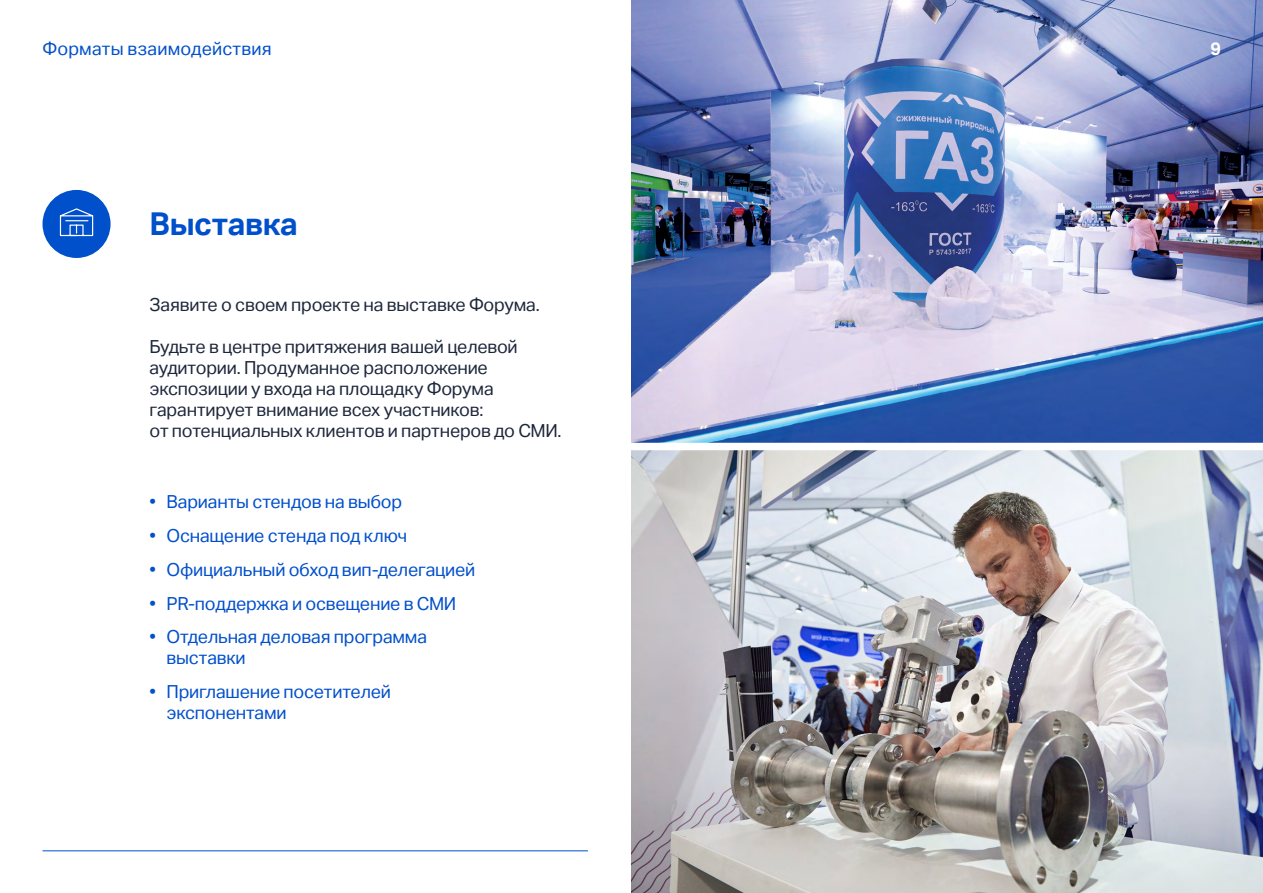
<style>
.page{position:relative;width:1263px;height:893px;background:#fff}
.page>*{position:absolute;margin:0;border:0;box-sizing:border-box;transform-origin:0 0}
.t1{font:700 31.5px "Aktiv Grotesk";letter-spacing:-.01em;color:#004fcb}
.t2{font:18px/21px "Aktiv Grotesk";letter-spacing:-.01em;color:#1d273b}
.t3{font:18px/21px "Aktiv Grotesk";letter-spacing:-.01em;color:#004fcb}
.t4{font:18px "Aktiv Grotesk";letter-spacing:.01em;color:#004fcb}
.t5{font:700 18px "Aktiv Grotesk";color:#fff}
</style>
<div class="page">
<img style="left:631px;top:0;width:632px;height:443px">
<img style="left:631px;top:450px;width:632px;height:443px">
<hr style="left:43px;top:850px;width:545px;height:1px;background:#004fcb">
<div style="left:43px;top:190px;width:68px;height:68px;background:#004fcb;border-radius:50%"></div>
<svg style="left:59px;top:209px;width:35px;height:28px"></svg>
<p class="t4" style="left:43px;top:39px;width:231px">Форматы взаимодействия</p>
<h1 class="t1" style="left:150px;top:206px;width:150px">Выставка</h1>
<p class="t2" style="left:150px;top:294px;width:392px">Заявите о своем проекте на выставке Форума.</p>
<p class="t2" style="left:150px;top:336px;width:413px">Будьте в центре притяжения вашей целевой аудитории. Продуманное расположение экспозиции у входа на площадку Форума гарантирует внимание всех участников:<br>от потенциальных клиентов и партнеров до СМИ.</p>
<p class="t3" style="left:150px;top:491px;width:254px">• Варианты стендов на выбор</p>
<p class="t3" style="left:150px;top:525px;width:259px">• Оснащение стенда под ключ</p>
<p class="t3" style="left:150px;top:559px;width:327px">• Официальный обход вип-делегацией</p>
<p class="t3" style="left:150px;top:593px;width:308px">• PR-поддержка и освещение в СМИ</p>
<p class="t3" style="left:167px;top:626px;width:262px;text-indent:-17px">• Отдельная деловая программа выставки</p>
<p class="t3" style="left:167px;top:681px;width:226px;text-indent:-17px">• Приглашение посетителей экспонентами</p>
<p class="t5" style="left:1210px;top:39px;width:12px">9</p>
</div>
